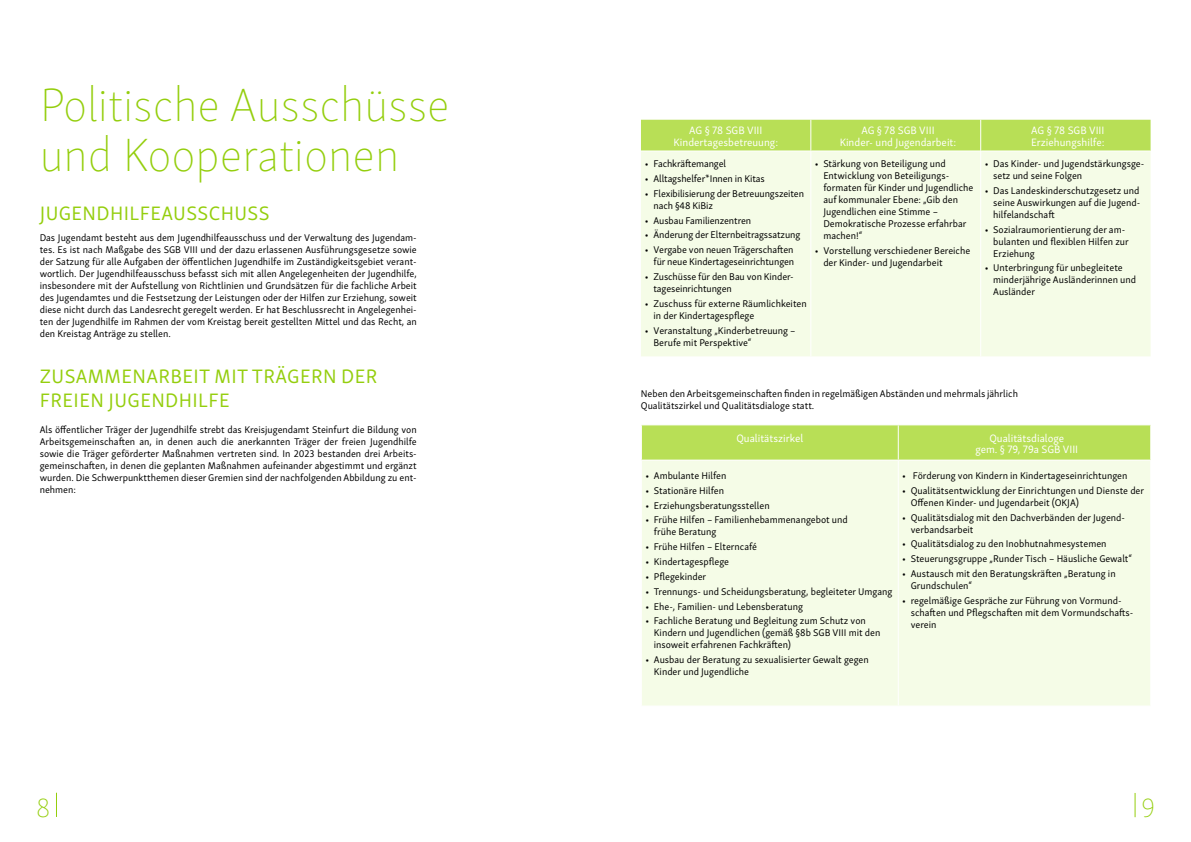
<style>
.page{position:relative;width:1191px;height:842px;background:#fff}
.page>*{position:absolute;margin:0;border:0;box-sizing:border-box;transform-origin:0 0}
.t1{font:100 48px/50px "Skolar Sans Latn";color:#94ce0d}
.t2{font:100 27.1px "Skolar Sans Latn";color:#94ce0d}
.t3{font:20px/24px "Skolar Sans Latn";letter-spacing:.02em;color:#94ce0d}
.t4{font:11px/12.8px "Skolar Sans Latn";color:#fff;text-align:center}
.t5{font:10px/12px "Skolar Sans Latn";color:#000}
</style>
<div class="page">
<svg style="left:1134px;top:793px;width:1px;height:24px"></svg>
<svg style="left:56px;top:793px;width:1px;height:24px"></svg>
<div style="left:641px;top:120px;width:509px;height:31px;background:#b8df56"></div>
<div style="left:641px;top:152px;width:509px;height:204px;background:#f5fce7"></div>
<hr style="left:810px;top:120px;width:1px;height:31px;background:#fff">
<hr style="left:980px;top:120px;width:1px;height:31px;background:#fff">
<hr style="left:810px;top:151px;width:1px;height:205px;background:#fff">
<hr style="left:980px;top:151px;width:1px;height:205px;background:#fff">
<div style="left:642px;top:425px;width:508px;height:35px;background:#b8df56"></div>
<div style="left:642px;top:461px;width:508px;height:244px;background:#f5fce7"></div>
<hr style="left:897px;top:425px;width:1px;height:35px;background:#fff">
<hr style="left:897px;top:461px;width:1px;height:244px;background:#fff">
<h1 class="t1" style="left:40px;top:77px;width:411px">Politische Ausschüsse und Kooperationen</h1>
<h3 class="t3" style="left:40px;top:200px;width:231px">JUGENDHILFEAUSSCHUSS</h3>
<p class="t5" style="left:40px;top:231px;width:379px;text-align:justify">Das Jugendamt besteht aus dem Jugendhilfeausschuss und der Verwaltung des Jugendam&shy;tes. Es ist nach Maßgabe des SGB VIII und der dazu erlassenen Ausführungsgesetze sowie der Satzung für alle Aufgaben der öffentlichen Jugendhilfe im Zuständigkeitsgebiet verant&shy;wortlich. Der Jugendhilfeausschuss befasst sich mit allen Angelegenheiten der Jugendhilfe, insbesondere mit der Aufstellung von Richtlinien und Grundsätzen für die fachliche Arbeit des Jugendamtes und die Festsetzung der Leistungen oder der Hilfen zur Erziehung, soweit diese nicht durch das Landesrecht geregelt werden. Er hat Beschlussrecht in Angelegenhei&shy;ten der Jugendhilfe im Rahmen der vom Kreistag bereit gestellten Mittel und das Recht, an den Kreistag Anträge zu stellen.</p>
<h3 class="t3" style="left:40px;top:363px;width:339px">ZUSAMMENARBEIT MIT TRÄGERN DER<br>FREIEN JUGENDHILFE</h3>
<p class="t5" style="left:40px;top:423px;width:379px;text-align:justify">Als öffentlicher Träger der Jugendhilfe strebt das Kreisjugendamt Steinfurt die Bildung von Arbeitsgemeinschaften an, in denen auch die anerkannten Träger der freien Jugendhilfe sowie die Träger geförderter Maßnahmen vertreten sind. In 2023 bestanden drei Arbeits&shy;gemeinschaften, in denen die geplanten Maßnahmen aufeinander abgestimmt und ergänzt wurden. Die Schwerpunktthemen dieser Gremien sind der nachfolgenden Abbildung zu ent&shy;nehmen:</p>
<p class="t4" style="left:673px;top:123px;width:106px">AG § 78 SGB VIII<br>Kindertagesbetreuung:</p>
<p class="t4" style="left:839px;top:123px;width:118px">AG § 78 SGB VIII<br>Kinder- und Jugendarbeit:</p>
<p class="t4" style="left:1031px;top:123px;width:75px;text-align:left">AG § 78 SGB VIII<br>Erziehungshilfe:</p>
<p class="t5" style="left:645px;top:157px;width:83px">• Fachkräftemangel</p>
<p class="t5" style="left:645px;top:172px;width:121px">• Alltagshelfer*Innen in Kitas</p>
<p class="t5" style="left:653px;top:186px;width:152px;text-indent:-8px">• Flexibilisierung der Betreuungszeiten nach §48 KiBiz</p>
<p class="t5" style="left:645px;top:213px;width:108px">• Ausbau Familienzentren</p>
<p class="t5" style="left:645px;top:228px;width:157px">• Änderung der Elternbeitragssatzung</p>
<p class="t5" style="left:645px;top:243px;width:151px;text-align:right">• Vergabe von neuen Trägerschaften für neue Kindertageseinrichtungen</p>
<p class="t5" style="left:653px;top:270px;width:142px;text-indent:-8px">• Zuschüsse für den Bau von Kinder&shy;tageseinrichtungen</p>
<p class="t5" style="left:653px;top:297px;width:155px;text-indent:-8px">• Zuschuss für externe Räumlichkeiten in der Kindertagespflege</p>
<p class="t5" style="left:653px;top:323px;width:144px;text-indent:-8px">• Veranstaltung „Kinderbetreuung –<br>Berufe mit Perspektive“</p>
<p class="t5" style="left:823px;top:157px;width:152px;text-indent:-8px">• Stärkung von Beteiligung und<br>Entwicklung von Beteiligungs&shy;formaten für Kinder und Jugendliche auf kommunaler Ebene: „Gib den<br>Jugendlichen eine Stimme –<br>Demokratische Prozesse erfahrbar machen!“</p>
<p class="t5" style="left:823px;top:244px;width:148px;text-indent:-8px">• Vorstellung verschiedener Bereiche der Kinder- und Jugendarbeit</p>
<p class="t5" style="left:993px;top:157px;width:153px;text-indent:-8px">• Das Kinder- und Jugendstärkungsge&shy;setz und seine Folgen</p>
<p class="t5" style="left:993px;top:184px;width:149px;text-align:justify;text-indent:-8px">• Das Landeskinderschutzgesetz und seine Auswirkungen auf die Jugend&shy;hilfelandschaft</p>
<p class="t5" style="left:993px;top:222px;width:137px;text-indent:-8px">• Sozialraumorientierung der am&shy;bulanten und flexiblen Hilfen zur<br>Erziehung</p>
<p class="t5" style="left:993px;top:261px;width:144px;text-indent:-8px">• Unterbringung für unbegleitete minderjährige Ausländerinnen und<br>Ausländer</p>
<p class="t5" style="left:641px;top:387px;width:379px">Neben den Arbeitsgemeinschaften finden in regelmäßigen Abständen und mehrmals jährlich<br>Qualitätszirkel und Qualitätsdialoge statt.</p>
<p class="t4" style="left:736px;top:431px;width:68px">Qualitätszirkel</p>
<p class="t4" style="left:975px;top:431px;width:104px;line-height:11px">Qualitätsdialoge<br>gem. § 79, 79a SGB VIII</p>
<p class="t5" style="left:645px;top:469px;width:83px">• Ambulante Hilfen</p>
<p class="t5" style="left:645px;top:484px;width:80px">• Stationäre Hilfen</p>
<p class="t5" style="left:645px;top:498px;width:126px">• Erziehungsberatungsstellen</p>
<p class="t5" style="left:654px;top:513px;width:195px;text-indent:-8px">• Frühe Hilfen – Familienhebammenangebot und frühe Beratung</p>
<p class="t5" style="left:645px;top:540px;width:113px">• Frühe Hilfen – Elterncafé</p>
<p class="t5" style="left:645px;top:555px;width:85px">• Kindertagespflege</p>
<p class="t5" style="left:645px;top:570px;width:62px">• Pflegekinder</p>
<p class="t5" style="left:645px;top:585px;width:248px">• Trennungs- und Scheidungsberatung, begleiteter Umgang</p>
<p class="t5" style="left:645px;top:599px;width:159px">• Ehe-, Familien- und Lebensberatung</p>
<p class="t5" style="left:654px;top:614px;width:228px;text-indent:-8px">• Fachliche Beratung und Begleitung zum Schutz von<br>Kindern und Jugendlichen (gemäß §8b SGB VIII mit den insoweit erfahrenen Fachkräften)</p>
<p class="t5" style="left:654px;top:653px;width:216px;text-indent:-8px">• Ausbau der Beratung zu sexualisierter Gewalt gegen<br>Kinder und Jugendliche</p>
<p class="t5" style="left:902px;top:469px;width:227px">• Förderung von Kindern in Kindertageseinrichtungen</p>
<p class="t5" style="left:910px;top:483px;width:235px;text-indent:-8px">• Qualitätsentwicklung der Einrichtungen und Dienste der<br>Offenen Kinder- und Jugendarbeit (OKJA)</p>
<p class="t5" style="left:910px;top:510px;width:216px;text-indent:-8px">• Qualitätsdialog mit den Dachverbänden der Jugend&shy;verbandsarbeit</p>
<p class="t5" style="left:902px;top:537px;width:206px">• Qualitätsdialog zu den Inobhutnahmesystemen</p>
<p class="t5" style="left:902px;top:552px;width:231px">• Steuerungsgruppe „Runder Tisch – Häusliche Gewalt“</p>
<p class="t5" style="left:910px;top:567px;width:206px;text-indent:-8px">• Austausch mit den Beratungskräften „Beratung in<br>Grundschulen“</p>
<p class="t5" style="left:910px;top:594px;width:224px;text-indent:-8px">• regelmäßige Gespräche zur Führung von Vormund&shy;schaften und Pflegschaften mit dem Vormundschafts&shy;verein</p>
<h2 class="t2" style="left:36px;top:789px;width:16px">8</h2>
<h2 class="t2" style="left:1141px;top:789px;width:15px">9</h2>
</div>
